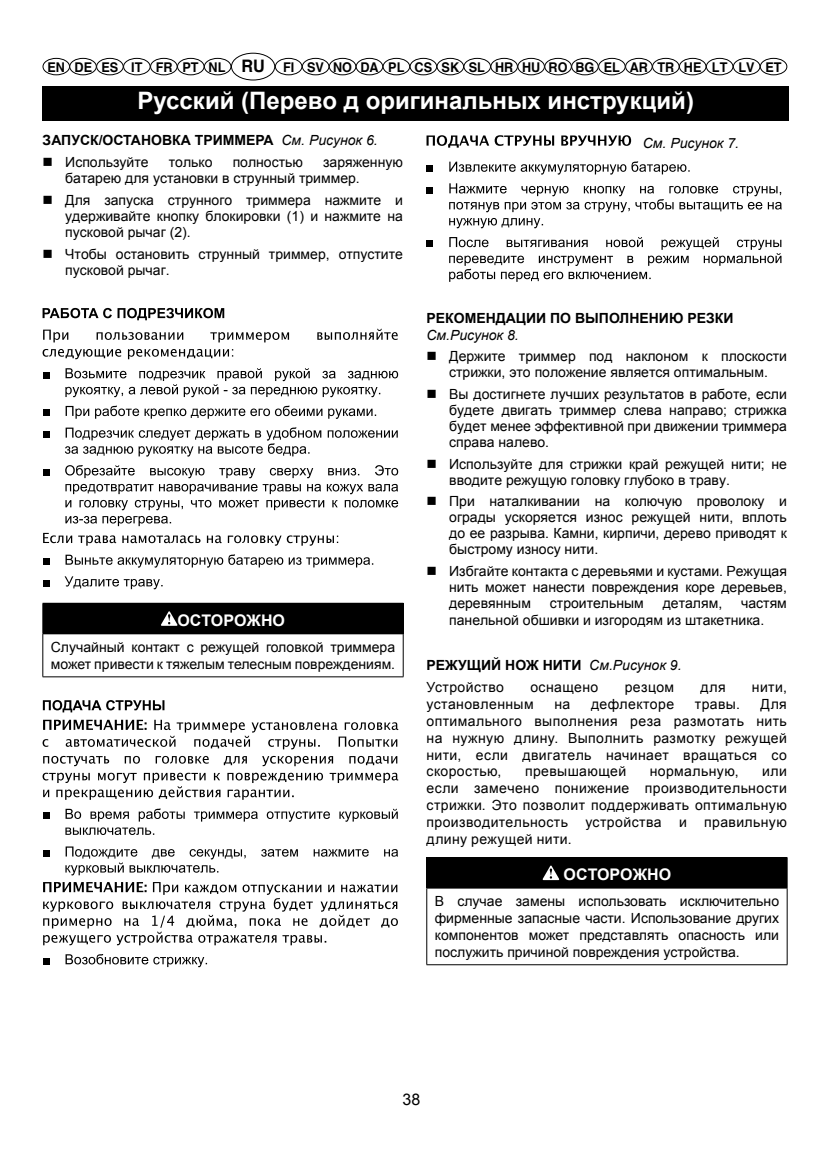
<style>
.page{position:relative;width:823px;height:1163px;background:#fff}
.page>*{position:absolute;margin:0;border:0;box-sizing:border-box;transform-origin:0 0}
.t1{font:700 24px "Arial";color:#fff}
.t2{font:700 16px "Arial";color:#fff}
.t3{font:16px "Arial";color:#000}
.t4{font:14px/16.8px "Arial";color:#000;text-align:justify}
.t5{font:700 14px/21.6px "Arial";color:#000}
.t6{font:14px "Arial";letter-spacing:.03em;color:#000}
.t7{font:italic 14px "Arial";color:#000}
.t8{font:700 13.4px "Helvetica";color:#000;scale:.94 1}
.s1{font-size:17.2px}
.s2{font-weight:400;font-style:italic}
.s3{font-weight:400}
</style>
<div class="page">
<div style="left:43px;top:86px;width:745px;height:35px;background:#000"></div>
<div style="left:231px;top:53px;width:44px;height:27px;border:1px solid #000;border-radius:50%"></div>
<div style="left:43px;top:58px;width:27px;height:17px;border:1px solid #000;border-radius:50%"></div>
<div style="left:69px;top:58px;width:28px;height:17px;border:1px solid #000;border-radius:50%"></div>
<div style="left:96px;top:58px;width:27px;height:17px;border:1px solid #000;border-radius:50%"></div>
<div style="left:123px;top:58px;width:27px;height:17px;border:1px solid #000;border-radius:50%"></div>
<div style="left:150px;top:58px;width:27px;height:17px;border:1px solid #000;border-radius:50%"></div>
<div style="left:177px;top:58px;width:27px;height:17px;border:1px solid #000;border-radius:50%"></div>
<div style="left:204px;top:58px;width:27px;height:17px;border:1px solid #000;border-radius:50%"></div>
<div style="left:275px;top:58px;width:27px;height:17px;border:1px solid #000;border-radius:50%"></div>
<div style="left:302px;top:58px;width:27px;height:17px;border:1px solid #000;border-radius:50%"></div>
<div style="left:329px;top:58px;width:27px;height:17px;border:1px solid #000;border-radius:50%"></div>
<div style="left:355px;top:58px;width:28px;height:17px;border:1px solid #000;border-radius:50%"></div>
<div style="left:382px;top:58px;width:28px;height:17px;border:1px solid #000;border-radius:50%"></div>
<div style="left:409px;top:58px;width:28px;height:17px;border:1px solid #000;border-radius:50%"></div>
<div style="left:436px;top:58px;width:28px;height:17px;border:1px solid #000;border-radius:50%"></div>
<div style="left:463px;top:58px;width:27px;height:17px;border:1px solid #000;border-radius:50%"></div>
<div style="left:490px;top:58px;width:27px;height:17px;border:1px solid #000;border-radius:50%"></div>
<div style="left:517px;top:58px;width:27px;height:17px;border:1px solid #000;border-radius:50%"></div>
<div style="left:544px;top:58px;width:27px;height:17px;border:1px solid #000;border-radius:50%"></div>
<div style="left:571px;top:58px;width:27px;height:17px;border:1px solid #000;border-radius:50%"></div>
<div style="left:598px;top:58px;width:27px;height:17px;border:1px solid #000;border-radius:50%"></div>
<div style="left:624px;top:58px;width:28px;height:17px;border:1px solid #000;border-radius:50%"></div>
<div style="left:651px;top:58px;width:28px;height:17px;border:1px solid #000;border-radius:50%"></div>
<div style="left:678px;top:58px;width:28px;height:17px;border:1px solid #000;border-radius:50%"></div>
<div style="left:705px;top:58px;width:28px;height:17px;border:1px solid #000;border-radius:50%"></div>
<div style="left:732px;top:58px;width:27px;height:17px;border:1px solid #000;border-radius:50%"></div>
<div style="left:759px;top:58px;width:27px;height:17px;border:1px solid #000;border-radius:50%"></div>
<svg style="left:43px;top:308px;width:181px;height:12px"></svg>
<svg style="left:43px;top:329px;width:354px;height:13px"></svg>
<svg style="left:43px;top:349px;width:190px;height:10px"></svg>
<svg style="left:43px;top:372px;width:6px;height:6px"></svg>
<svg style="left:65px;top:368px;width:333px;height:29px"></svg>
<div style="left:43px;top:409px;width:6px;height:7px;background:#000"></div>
<svg style="left:66px;top:405px;width:310px;height:14px"></svg>
<svg style="left:43px;top:431px;width:6px;height:6px"></svg>
<svg style="left:65px;top:427px;width:332px;height:29px"></svg>
<svg style="left:43px;top:469px;width:6px;height:6px"></svg>
<svg style="left:65px;top:465px;width:333px;height:13px"></svg>
<svg style="left:65px;top:484px;width:333px;height:10px"></svg>
<svg style="left:65px;top:500px;width:333px;height:10px"></svg>
<svg style="left:65px;top:516px;width:106px;height:10px"></svg>
<svg style="left:43px;top:533px;width:295px;height:12px"></svg>
<svg style="left:43px;top:558px;width:6px;height:6px"></svg>
<svg style="left:65px;top:554px;width:308px;height:13px"></svg>
<svg style="left:43px;top:580px;width:6px;height:6px"></svg>
<svg style="left:65px;top:576px;width:97px;height:13px"></svg>
<div style="left:43px;top:603px;width:360px;height:30px;background:#000"></div>
<hr style="left:42px;top:603px;width:1px;height:30px;background:#000">
<hr style="left:43px;top:633px;width:360px;height:1px;background:#000">
<hr style="left:42px;top:634px;width:1px;height:42px;background:#000">
<hr style="left:402px;top:634px;width:1px;height:42px;background:#000">
<hr style="left:43px;top:676px;width:360px;height:1px;background:#000">
<svg style="left:161px;top:611px;width:16px;height:14px"></svg>
<svg style="left:43px;top:700px;width:121px;height:12px"></svg>
<svg style="left:43px;top:719px;width:355px;height:30px"></svg>
<svg style="left:43px;top:755px;width:354px;height:11px"></svg>
<svg style="left:43px;top:772px;width:355px;height:27px"></svg>
<svg style="left:43px;top:812px;width:6px;height:6px"></svg>
<svg style="left:65px;top:808px;width:332px;height:13px"></svg>
<svg style="left:65px;top:827px;width:89px;height:7px"></svg>
<div style="left:43px;top:849px;width:6px;height:7px;background:#000"></div>
<svg style="left:65px;top:846px;width:333px;height:29px"></svg>
<svg style="left:43px;top:882px;width:354px;height:63px"></svg>
<div style="left:43px;top:957px;width:6px;height:7px;background:#000"></div>
<svg style="left:65px;top:954px;width:142px;height:13px"></svg>
<svg style="left:426px;top:135px;width:128px;height:13px"></svg>
<svg style="left:561px;top:135px;width:69px;height:11px"></svg>
<div style="left:426px;top:165px;width:6px;height:7px;background:#000"></div>
<svg style="left:449px;top:161px;width:240px;height:13px"></svg>
<svg style="left:426px;top:187px;width:6px;height:6px"></svg>
<svg style="left:449px;top:183px;width:332px;height:29px"></svg>
<svg style="left:449px;top:218px;width:93px;height:10px"></svg>
<div style="left:426px;top:240px;width:6px;height:7px;background:#000"></div>
<svg style="left:449px;top:237px;width:332px;height:45px"></svg>
<div style="left:426px;top:857px;width:360px;height:31px;background:#000"></div>
<hr style="left:786px;top:857px;width:1px;height:30px;background:#000">
<hr style="left:426px;top:887px;width:361px;height:1px;background:#000">
<hr style="left:426px;top:888px;width:1px;height:76px;background:#000">
<hr style="left:786px;top:888px;width:1px;height:76px;background:#000">
<hr style="left:426px;top:964px;width:361px;height:1px;background:#000">
<svg style="left:542px;top:865px;width:17px;height:15px"></svg>
<p class="t8" style="left:47px;top:59px;width:782px">EN DE ES IT FR PT NL <span class="s1">RU</span> FI SV NO DA PL CS SK SL HR HU RO BG EL AR TR HE LT LV ET</p>
<h1 class="t1" style="left:137px;top:85px;width:557px">Русский (Перево д оригинальных инструкций)</h1>
<p class="t5" style="left:65px;top:130px;width:314px;text-indent:-23px">ЗАПУСК/ОСТАНОВКА ТРИММЕРА <span class="s2">См. Рисунок 6.<br></span><span class="s3">Используйте</span></p>
<p class="t4" style="left:65px;top:154px;width:339px;line-height:16px;text-indent:258px">заряженную батарею для установки в струнный триммер.</p>
<p class="t4" style="left:65px;top:192px;width:339px;line-height:16px">Для запуска струнного триммера нажмите и удерживайте кнопку блокировки (1) и нажмите на пусковой рычаг (2).</p>
<p class="t4" style="left:65px;top:245px;width:339px">Чтобы остановить струнный триммер, отпустите пусковой рычаг.</p>
<p class="t4" style="left:169px;top:154px;width:45px">только</p>
<p class="t4" style="left:232px;top:154px;width:72px">полностью</p>
<p class="t2" style="left:177px;top:609px;width:109px">OCTOPOЖHO</p>
<p class="t4" style="left:51px;top:638px;width:345px">Случайный контакт с режущей головкой триммера может привести к тяжелым телесным повреждениям.</p>
<p class="t7" style="left:642px;top:134px;width:98px">См. Рисунок 7.</p>
<p class="t5" style="left:426px;top:307px;width:308px">РЕКОМЕНДАЦИИ ПО ВЫПОЛНЕНИЮ РЕЗКИ</p>
<p class="t7" style="left:426px;top:325px;width:94px">См.Рисунок 8.</p>
<p class="t4" style="left:449px;top:348px;width:339px;line-height:16px">Держите триммер под наклоном к плоскости стрижки, это положение является оптимальным.</p>
<p class="t4" style="left:449px;top:386px;width:339px;line-height:16px">Вы достигнете лучших результатов в работе, если будете двигать триммер слева направо; стрижка будет менее эффективной при движении триммера справа налево.</p>
<p class="t4" style="left:449px;top:456px;width:339px;line-height:16px">Используйте для стрижки край режущей нити; не вводите режущую головку глубоко в траву.</p>
<p class="t4" style="left:449px;top:493px;width:339px;line-height:16px">При наталкивании на колючую проволоку и ограды ускоряется износ режущей нити, вплоть до ее разрыва. Камни, кирпичи, дерево приводят к быстрому износу нити.</p>
<p class="t4" style="left:449px;top:563px;width:339px;line-height:16px">Избгайте контакта с деревьями и кустами. Режущая нить может нанести повреждения коре деревьев, деревянным</p>
<p class="t4" style="left:449px;top:595px;width:339px;text-indent:292px">частям панельной обшивки и изгородям из штакетника.</p>
<p class="t5" style="left:426px;top:654px;width:256px;line-height:22.4px">РЕЖУЩИЙ НОЖ НИТИ <span class="s2">См.Рисунок 9.<br></span><span class="s3">Устройство</span></p>
<p class="t4" style="left:549px;top:595px;width:95px">строительным</p>
<p class="t4" style="left:662px;top:595px;width:61px">деталям,</p>
<p class="t6" style="left:530px;top:678px;width:69px">оснащено</p>
<p class="t4" style="left:624px;top:679px;width:51px">резцом</p>
<p class="t4" style="left:700px;top:679px;width:26px">для</p>
<p class="t4" style="left:751px;top:679px;width:36px">нити,</p>
<p class="t6" style="left:426px;top:695px;width:109px">установленным</p>
<p class="t4" style="left:554px;top:696px;width:17px">на</p>
<p class="t6" style="left:590px;top:695px;width:85px">дефлекторе</p>
<p class="t4" style="left:694px;top:696px;width:46px">травы.</p>
<p class="t4" style="left:426px;top:696px;width:362px;text-indent:334px">Для оптимального выполнения реза размотать нить на нужную длину. Выполнить размотку режущей нити, если двигатель начинает вращаться со скоростью,</p>
<p class="t6" style="left:524px;top:762px;width:103px">превышающей</p>
<p class="t6" style="left:649px;top:762px;width:90px">нормальную,</p>
<p class="t4" style="left:426px;top:763px;width:362px;text-indent:335px">или если замечено понижение производительности стрижки. Это позволит поддерживать оптимальную производительность устройства и правильную длину режущей нити.</p>
<p class="t2" style="left:563px;top:863px;width:109px">OCTOPOЖHO</p>
<p class="t4" style="left:434px;top:893px;width:345px">В случае замены использовать исключительно фирменные запасные части. Использование других компонентов может представлять опасность или послужить причиной повреждения устройства.</p>
<p class="t3" style="left:402px;top:1088px;width:19px">38</p>
</div>
